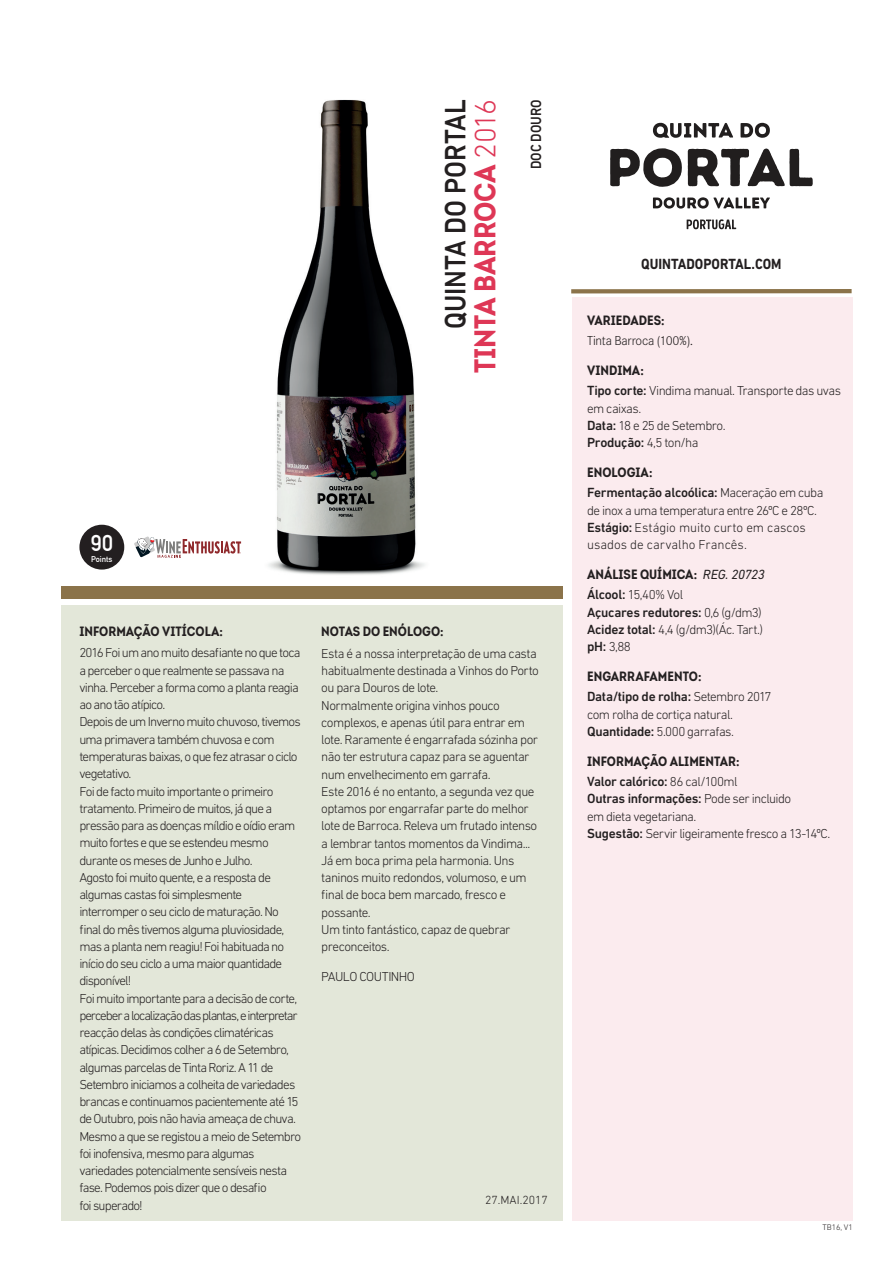
<style>
.page{position:relative;width:893px;height:1263px;background:#fff}
.page>*{position:absolute;margin:0;border:0;box-sizing:border-box;transform-origin:0 0}
.t1{font:30px "Intro Condensed Bold Caps";letter-spacing:-.005em;color:#de3756}
.t2{font:500 30px "DIN Next LT Pro";letter-spacing:-.005em;color:#231f20;scale:.9 1}
.t3{font:700 22.5px "DIN Alternate";color:#fff}
.t4{font:700 15px "DIN Next LT Pro";color:#231f20;scale:.9 1}
.t5{font:500 15px "DIN Next LT Pro";color:#231f20;scale:.9 1}
.t6{font:500 13.5px/17.2px "DIN Next LT Pro";letter-spacing:-.02em;color:#231f20}
.t7{font:13.5px "Intro Condensed Bold Caps";color:#231f20}
.t8{font:300 13.5px "Corporate S";letter-spacing:-.015em;color:#231f20}
.t9{font:300 13.2px/17.2px "DIN Next LT Pro";letter-spacing:-.055em;color:#231f20}
.t10{font:300 13.2px/17.2px "DIN Next LT Pro";letter-spacing:-.01em;color:#231f20}
.t11{font:300 12px "DIN Next LT Pro";color:#231f20}
.t12{font:300 8.25px "DIN Next LT Pro";color:#231f20}
.t13{font:700 8.1px "DIN Alternate";color:#fff}
.s1{font-family:"DIN Next LT Pro";font-weight:300}
.s2{font-weight:500;font-size:13.5px}
.s3{font-weight:300;font-size:13.2px}
.s4{font-family:"DIN Next LT Pro";font-style:italic}
</style>
<div class="page">
<div style="left:61px;top:605px;width:502px;height:615px;background:#e3e7d9"></div>
<div style="left:573px;top:297px;width:280px;height:923px;background:#fbebee"></div>
<svg style="left:653px;top:197px;width:117px;height:12px"></svg>
<svg style="left:610px;top:148px;width:72px;height:39px"></svg>
<svg style="left:688px;top:148px;width:125px;height:38px"></svg>
<svg style="left:653px;top:123px;width:80px;height:15px"></svg>
<svg style="left:740px;top:123px;width:30px;height:15px"></svg>
<svg style="left:687px;top:219px;width:49px;height:10px"></svg>
<img style="left:268px;top:99px;width:157px;height:476px">
<svg style="left:571px;top:289px;width:281px;height:4px"></svg>
<div style="left:61px;top:586px;width:502px;height:12px;background:#8b734a"></div>
<svg style="left:134px;top:536px;width:107px;height:22px"></svg>
<div style="left:79px;top:525px;width:45px;height:45px;background:#231f20;border-radius:50%"></div>
<h1 class="t2" style="left:438px;top:329px;width:257px;rotate:-90deg">QUINTA DO PORTAL</h1>
<h1 class="t1" style="left:466px;top:373px;width:275px;rotate:-90deg">TINTA BARROCA <span class="s1">2016</span></h1>
<p class="t5" style="left:527px;top:169px;width:80px;rotate:-90deg">DOC DOURO</p>
<h2 class="t3" style="left:91px;top:526px;width:24px">90</h2>
<p class="t13" style="left:91px;top:553px;width:23px">Points</p>
<p class="t7" style="left:79px;top:623px;width:145px">INFORMAÇÃO VITÍCOLA:</p>
<p class="t9" style="left:79px;top:644px;width:223px">2016 Foi um ano muito desafiante no que toca a perceber o que realmente se passava na vinha. Perceber a forma como a planta reagia ao ano tão atípico.<br>Depois de um Inverno muito chuvoso, tivemos uma primavera também chuvosa e com temperaturas baixas, o que fez atrasar o ciclo vegetativo.<br>Foi de facto muito importante o primeiro tratamento. Primeiro de muitos, já que a pressão para as doenças míldio e oídio eram muito fortes e que se estendeu mesmo durante os meses de Junho e Julho.<br>Agosto foi muito quente, e a resposta de algumas castas foi simplesmente interromper o seu ciclo de maturação. No final do mês tivemos alguma pluviosidade, mas a planta nem reagiu! Foi habituada no início do seu ciclo a uma maior quantidade disponível!<br>Foi muito importante para a decisão de corte, perceber a localização das plantas, e interpretar reacção delas às condições climatéricas atípicas. Decidimos colher a 6 de Setembro, algumas parcelas de Tinta Roriz. A 11 de Setembro iniciamos a colheita de variedades brancas e continuamos pacientemente até 15 de Outubro, pois não havia ameaça de chuva.<br>Mesmo a que se registou a meio de Setembro foi inofensiva, mesmo para algumas variedades potencialmente sensíveis nesta fase. Podemos pois dizer que o desafio<br>foi superado!</p>
<p class="t7" style="left:321px;top:623px;width:124px">NOTAS DO ENÓLOGO:</p>
<p class="t9" style="left:321px;top:644px;width:219px">Esta é a nossa interpretação de uma casta habitualmente destinada a Vinhos do Porto ou para Douros de lote.<br>Normalmente origina vinhos pouco complexos, e apenas útil para entrar em lote. Raramente é engarrafada sózinha por não ter estrutura capaz para se aguentar num envelhecimento em garrafa.<br>Este 2016 é no entanto, a segunda vez que optamos por engarrafar parte do melhor lote de Barroca. Releva um frutado intenso a lembrar tantos momentos da Vindima...<br>Já em boca prima pela harmonia. Uns taninos muito redondos, volumoso, e um final de boca bem marcado, fresco e possante.<br>Um tinto fantástico, capaz de quebrar preconceitos.</p>
<p class="t9" style="left:321px;top:968px;width:95px">PAULO COUTINHO</p>
<p class="t11" style="left:485px;top:1193px;width:64px">27.MAI.2017</p>
<p class="t4" style="left:641px;top:255px;width:157px">QUINTADOPORTAL.COM</p>
<p class="t7" style="left:587px;top:311px;width:79px">VARIEDADES:</p>
<p class="t8" style="left:587px;top:333px;width:108px">Tinta Barroca (100%).</p>
<p class="t7" style="left:587px;top:362px;width:58px">VINDIMA:</p>
<p class="t9" style="left:587px;top:382px;width:256px"><span class="s2">Tipo corte:</span> Vindima manual. Transporte das uvas em caixas.<br><span class="s2">Data:</span> 18 e 25 de Setembro.</p>
<p class="t6" style="left:587px;top:434px;width:113px">Produção: <span class="s3">4,5 ton/ha</span></p>
<p class="t7" style="left:587px;top:464px;width:67px">ENOLOGIA:</p>
<p class="t6" style="left:587px;top:484px;width:238px">Fermentação alcoólica: <span class="s3">Maceração em cuba</span></p>
<p class="t10" style="left:587px;top:501px;width:231px">de inox a uma temperatura entre 26ºC e 28ºC.<br><span class="s2">Estágio:</span> Estágio muito curto em cascos usados de carvalho Francês.</p>
<p class="t7" style="left:587px;top:566px;width:179px">ANÁLISE QUÍMICA: <span class="s4">REG. 20723</span></p>
<p class="t9" style="left:587px;top:586px;width:98px"><span class="s2">Álcool:</span> 15,40% Vol</p>
<p class="t6" style="left:587px;top:603px;width:176px">Açucares redutores: <span class="s3">0,6 (g/dm3)</span></p>
<p class="t9" style="left:587px;top:621px;width:177px"><span class="s2">Acidez total:</span> 4,4 (g/dm3)(Ác. Tart.) <span class="s2">pH:</span> 3,88</p>
<p class="t7" style="left:587px;top:668px;width:116px">ENGARRAFAMENTO:</p>
<p class="t6" style="left:587px;top:688px;width:186px">Data/tipo de rolha: <span class="s3">Setembro 2017</span></p>
<p class="t9" style="left:587px;top:705px;width:148px">com rolha de cortiça natural.<br><span class="s2">Quantidade:</span> 5.000 garrafas.</p>
<p class="t7" style="left:587px;top:752px;width:154px">INFORMAÇÃO ALIMENTAR:</p>
<p class="t6" style="left:587px;top:773px;width:206px">Valor calórico: <span class="s3">86 cal/100ml<br></span>Outras informações: <span class="s3">Pode ser incluido</span></p>
<p class="t9" style="left:587px;top:807px;width:245px">em dieta vegetariana.<br><span class="s2">Sugestão:</span> Servir ligeiramente fresco a 13-14ºC.</p>
<p class="t12" style="left:822px;top:1222px;width:32px">TB16, V1</p>
</div>
